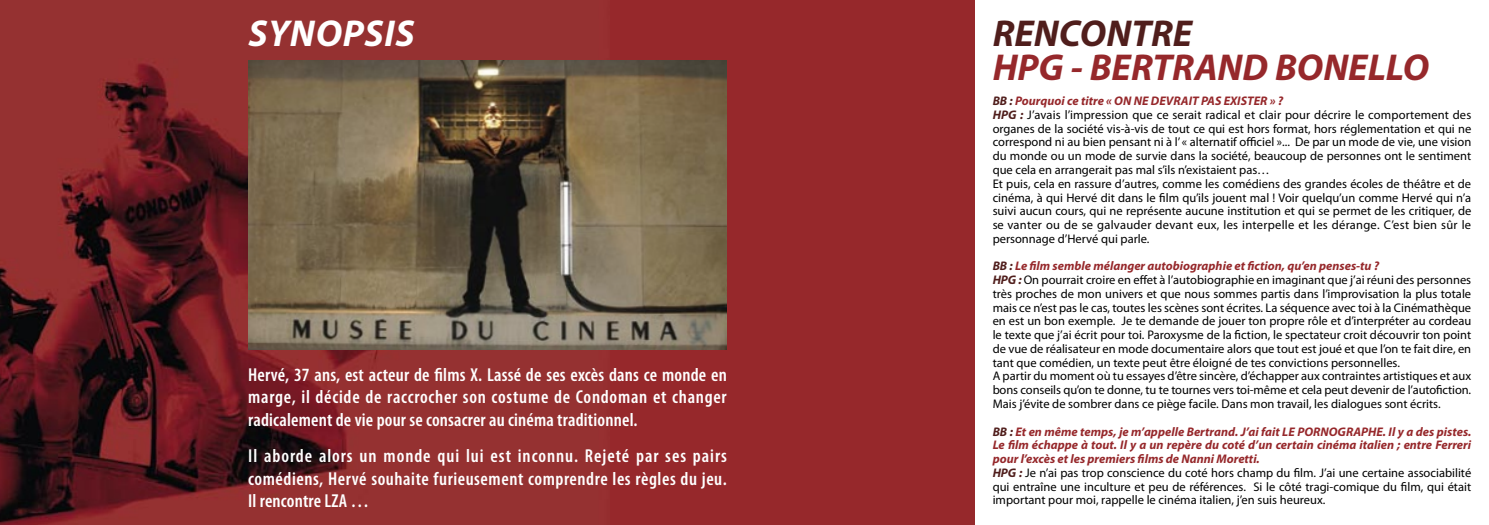
<style>
.page{position:relative;width:1489px;height:525px;background:#fff}
.page>*{position:absolute;margin:0;border:0;box-sizing:border-box;transform-origin:0 0}
.t1{font:italic 700 37.5px "Myriad Pro";color:#96282b}
.t2{font:italic 700 37.5px "Myriad Pro";color:#501e1c}
.t3{font:italic 700 37.5px "Myriad Pro";letter-spacing:.02em;color:#fff}
.t4{font:600 condensed 18.75px/22.5px "Myriad Pro";letter-spacing:.01em;color:#fff;text-align:justify}
.t5{font:12.5px/13.8px "Myriad Pro";color:#000;text-align:justify}
.t6{font:italic 700 12.5px/13.8px "Myriad Pro";color:#96282b;text-align:justify}
.s1{color:#501e1c}
.s2{font-weight:700;font-style:italic;color:#501e1c}
</style>
<div class="page">
<div style="left:0;top:0;width:744px;height:524px;background:#96282b"></div>
<img style="left:0;top:59px;width:609px;height:465px">
<img style="left:248px;top:60px;width:478px;height:289px">
<div style="left:744px;top:0;width:230px;height:524px;background:#96282b"></div>
<p class="t3" style="left:248px;top:13px;width:168px">SYNOPSIS</p>
<p class="t4" style="left:248px;top:363px;width:480px">Hervé, 37 ans, est acteur de films X. Lassé de ses excès dans ce monde en marge, il décide de raccrocher son costume de Condoman et changer radicalement de vie pour se consacrer au cinéma traditionnel.</p>
<p class="t4" style="left:248px;top:445px;width:480px">Il aborde alors un monde qui lui est inconnu. Rejeté par ses pairs comédiens, Hervé souhaite furieusement comprendre les règles du jeu.<br>Il rencontre LZA …</p>
<p class="t2" style="left:992px;top:13px;width:201px">RENCONTRE</p>
<p class="t1" style="left:992px;top:46px;width:438px">HPG - BERTRAND BONELLO</p>
<p class="t6" style="left:992px;top:94px;width:292px"><span class="s1">BB :</span> Pourquoi ce titre « ON NE DEVRAIT PAS EXISTER » ?</p>
<p class="t5" style="left:992px;top:108px;width:480px"><span class="s2">HPG :</span> J’avais l’impression que ce serait radical et clair pour décrire le comportement des organes de la société vis-à-vis de tout ce qui est hors format, hors réglementation et qui ne correspond ni au bien pensant ni à l’ « alternatif officiel »... De par un mode de vie, une vision du monde ou un mode de survie dans la société, beaucoup de personnes ont le sentiment que cela en arrangerait pas mal s’ils n’existaient pas…</p>
<p class="t5" style="left:992px;top:177px;width:480px">Et puis, cela en rassure d’autres, comme les comédiens des grandes écoles de théâtre et de cinéma, à qui Hervé dit dans le film qu’ils jouent mal ! Voir quelqu’un comme Hervé qui n’a suivi aucun cours, qui ne représente aucune institution et qui se permet de les critiquer, de se vanter ou de se galvauder devant eux, les interpelle et les dérange. C’est bien sûr le personnage d’Hervé qui parle.</p>
<p class="t6" style="left:992px;top:259px;width:388px"><span class="s1">BB :</span> Le film semble mélanger autobiographie et fiction, qu’en penses-tu ?</p>
<p class="t5" style="left:992px;top:273px;width:480px"><span class="s2">HPG :</span> On pourrait croire en effet à l’autobiographie en imaginant que j’ai réuni des personnes très proches de mon univers et que nous sommes partis dans l’improvisation la plus totale mais ce n’est pas le cas, toutes les scènes sont écrites. La séquence avec toi à la Cinémathèque en est un bon exemple. Je te demande de jouer ton propre rôle et d’interpréter au cordeau le texte que j’ai écrit pour toi. Paroxysme de la fiction, le spectateur croit découvrir ton point de vue de réalisateur en mode documentaire alors que tout est joué et que l’on te fait dire, en tant que comédien, un texte peut être éloigné de tes convictions personnelles.</p>
<p class="t5" style="left:992px;top:369px;width:480px">A partir du moment où tu essayes d’être sincère, d’échapper aux contraintes artistiques et aux bons conseils qu’on te donne, tu te tournes vers toi-même et cela peut devenir de l’autofiction.<br>Mais j’évite de sombrer dans ce piège facile. Dans mon travail, les dialogues sont écrits.</p>
<p class="t6" style="left:992px;top:424px;width:480px"><span class="s1">BB :</span> Et en même temps, je m’appelle Bertrand. J’ai fait LE PORNOGRAPHE. Il y a des pistes.<br>Le film échappe à tout. Il y a un repère du coté d’un certain cinéma italien ; entre Ferreri pour l’excès et les premiers films de Nanni Moretti.</p>
<p class="t5" style="left:992px;top:465px;width:480px"><span class="s2">HPG :</span> Je n’ai pas trop conscience du coté hors champ du film. J’ai une certaine associabilité qui entraîne une inculture et peu de références. Si le côté tragi-comique du film, qui était important pour moi, rappelle le cinéma italien, j’en suis heureux.</p>
</div>
